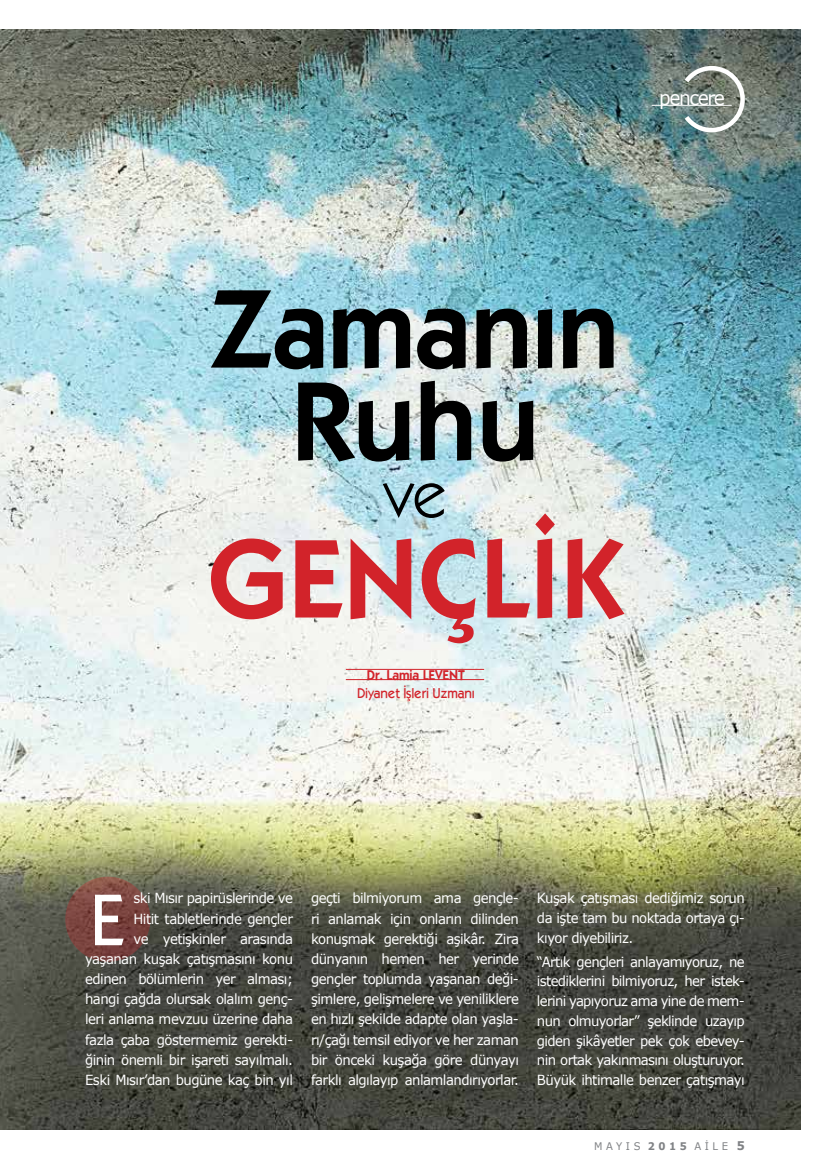
<style>
.page{position:relative;width:830px;height:1170px;background:#fff}
.page>*{position:absolute;margin:0;border:0;box-sizing:border-box;transform-origin:0 0}
.t1{font:700 112.5px/92.1px "Kabel";color:#000;text-align:center}
.t2{font:700 112.5px "Kabel";color:#d2232a}
.t3{font:73.65px "Kabel";color:#fff;scale:.95 1}
.t4{font:300 66px "Kabel";color:#000}
.t5{font:19.5px "Verdana";letter-spacing:-.08em;color:#fff;scale:.96 1}
.t6{font:14.25px "Kabel";letter-spacing:-.01em;color:#d2232a;scale:.95 1}
.t7{font:700 14.25px "Kabel";letter-spacing:-.01em;color:#d2232a;scale:.95 1}
.t8{font:13.95px/20.1px "Verdana";letter-spacing:-.04em;color:#fff;text-align:justify;scale:.95 1}
.t9{font:10.5px "Verdana";letter-spacing:.36em;color:#808285;scale:.95 1}
.s1{font-weight:700}
.s2{font-weight:700;font-size:12px}
</style>
<div class="page">
<img style="left:0;top:30px;width:800px;height:1099px">
<hr style="left:345px;top:669px;width:139px;height:1px;background:#d2232a">
<hr style="left:345px;top:679px;width:139px;height:1px;background:#d2232a">
<svg style="left:65px;top:876px;width:85px;height:85px;background:#7b4640"></svg>
<svg style="left:680px;top:64px;width:66px;height:71px;background:#838f89"></svg>
<hr style="left:651px;top:105px;width:80px;height:1px;background:#fff">
<h3 class="t5" style="left:659px;top:86px;width:70px">pencere</h3>
<h1 class="t1" style="left:210px;top:282px;width:410px">Zamanın<br>Ruhu</h1>
<h3 class="t4" style="left:384px;top:456px;width:63px">ve</h3>
<h1 class="t2" style="left:208px;top:513px;width:140px">Gençl</h1>
<h1 class="t2" style="left:529px;top:513px;width:88px">İk</h1>
<p class="t7" style="left:366px;top:666px;width:105px">Dr. Lamia LEVENT</p>
<p class="t6" style="left:357px;top:684px;width:125px">Diyanet İşleri Uzmanı</p>
<p class="t8" style="left:85px;top:887px;width:220px;text-align:right">ski Mısır papirüslerinde ve<br>Hitit tabletlerinde gençler<br>ve yetişkinler arasında yaşanan kuşak çatışmasını konu edinen bölümlerin yer alması; hangi çağda olursak olalım genç&shy;leri anlama mevzuu üzerine daha fazla çaba göstermemiz gerekti&shy;ğinin önemli bir işareti sayılmalı.<br>Eski Mısır’dan bugüne kaç bin yıl</p>
<p class="t8" style="left:311px;top:887px;width:220px">geçti bilmiyorum ama gençle&shy;ri anlamak için onların dilinden konuşmak gerektiği aşikâr. Zira dünyanın hemen her yerinde gençler toplumda yaşanan deği&shy;şimlere, gelişmelere ve yeniliklere en hızlı şekilde adapte olan yaşla&shy;rı/çağı temsil ediyor ve her zaman bir önceki kuşağa göre dünyayı farklı algılayıp anlamlandırıyorlar.</p>
<p class="t8" style="left:536px;top:888px;width:220px;line-height:19.6px">Kuşak çatışması dediğimiz sorun da işte tam bu noktada ortaya çı&shy;kıyor diyebiliriz.</p>
<h2 class="t3" style="left:90px;top:876px;width:38px">E</h2>
<p class="t8" style="left:536px;top:951px;width:220px;line-height:19.6px">“Artık gençleri anlayamıyoruz, ne istediklerini bilmiyoruz, her istek&shy;lerini yapıyoruz ama yine de mem&shy;nun olmuyorlar” şeklinde uzayıp giden şikâyetler pek çok ebevey&shy;nin ortak yakınmasını oluşturuyor.<br>Büyük ihtimalle benzer çatışmayı</p>
<p class="t9" style="left:594px;top:1139px;width:160px">MAYIS <span class="s1">2015</span> AİLE <span class="s2">5</span></p>
</div>
